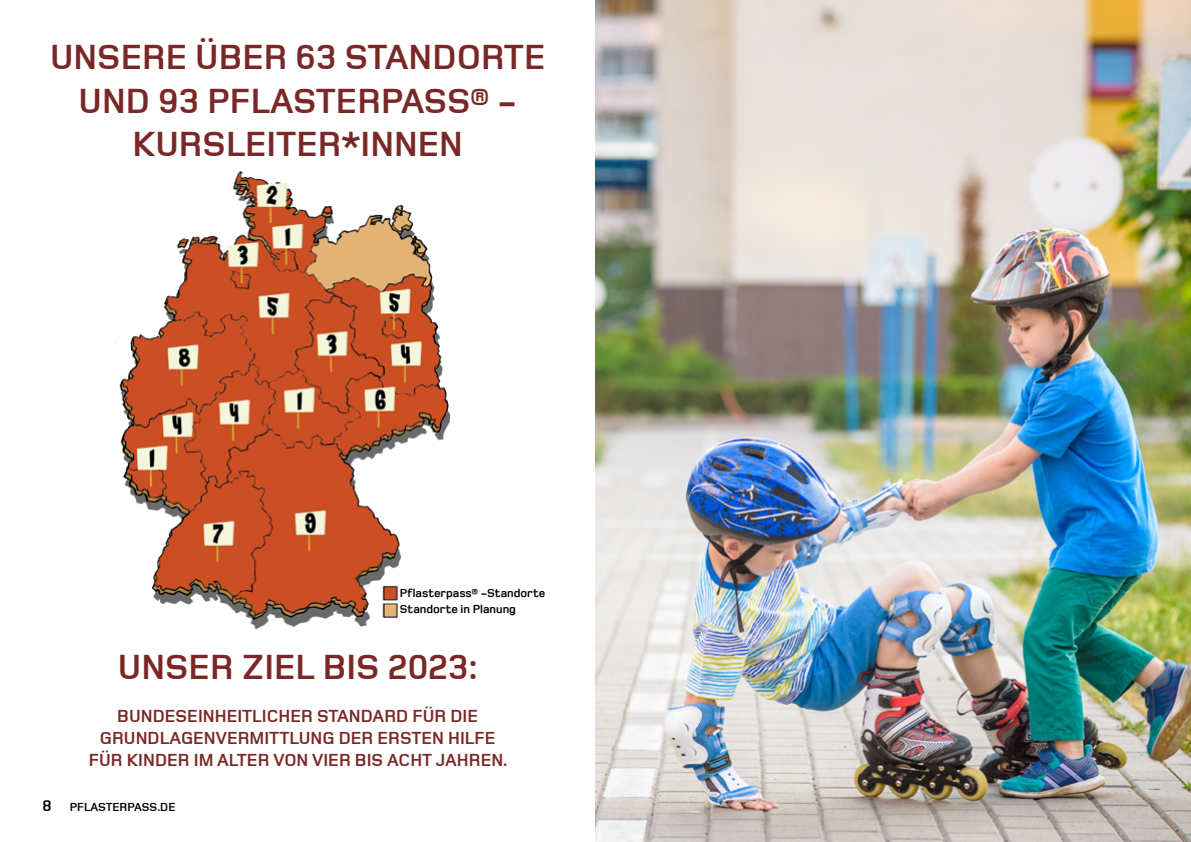
<style>
.page{position:relative;width:1191px;height:842px;background:#fff}
.page>*{position:absolute;margin:0;border:0;box-sizing:border-box;transform-origin:0 0}
.t1{font:700 36px/43.2px "Foundry Monoline OT3 W08";color:#792827;text-align:center}
.t2{font:700 18px/21.6px "Foundry Monoline OT3 W08";color:#792827;text-align:center}
.t3{font:700 12px/16.5px "Foundry Monoline OT3 W08";color:#000}
.s1{font-size:16px}
</style>
<div class="page">
<img style="left:117px;top:172px;width:334px;height:457px">
<img style="left:595px;top:0;width:596px;height:842px">
<h1 class="t1" style="left:50px;top:34px;width:497px">UNSERE ÜBER 63 STANDORTE<br>UND 93 PFLASTERPASS® -<br>KURSLEITER*INNEN</h1>
<p class="t3" style="left:400px;top:584px;width:147px">Pflasterpass® -Standorte<br>Standorte in Planung</p>
<h1 class="t1" style="left:118px;top:644px;width:361px">UNSER ZIEL BIS 2023:</h1>
<p class="t2" style="left:89px;top:705px;width:420px">BUNDESEINHEITLICHER STANDARD FÜR DIE<br>GRUNDLAGENVERMITTLUNG DER ERSTEN HILFE<br>FÜR KINDER IM ALTER VON VIER BIS ACHT JAHREN.</p>
<p class="t3" style="left:43px;top:799px;width:134px"><span class="s1">8</span> PFLASTERPASS.DE</p>
</div>
